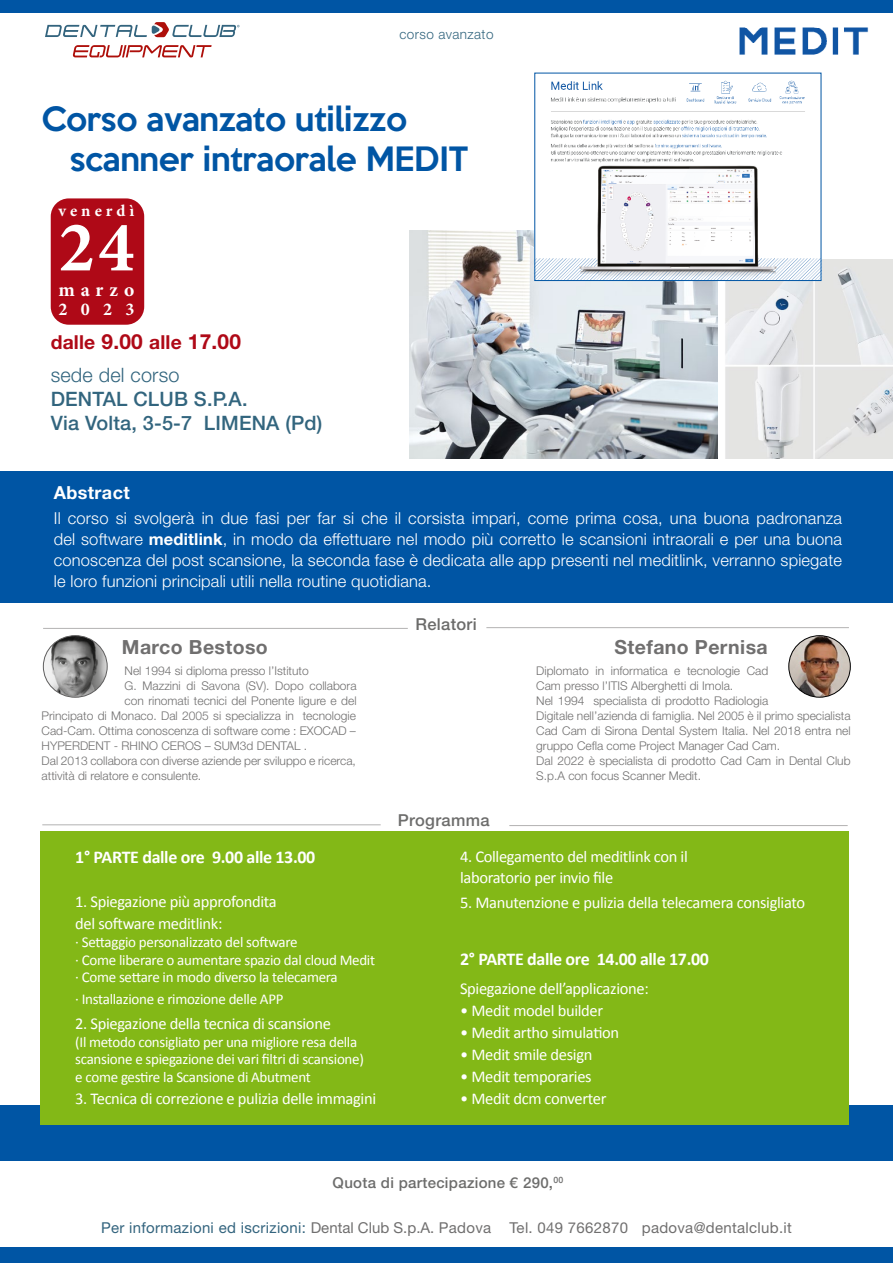
<style>
.page{position:relative;width:893px;height:1263px;background:#fff}
.page>*{position:absolute;margin:0;border:0;box-sizing:border-box;transform-origin:0 0}
.t1{font:700 72px "Minion Pro";color:#fff}
.t2{font:500 30.75px/39.8px "Keep Calm";letter-spacing:-.01em;color:#0055a4}
.t3{font:500 19.8px/24px "Helvetica Neue LT Std";letter-spacing:.01em;color:#32657e}
.t4{font:300 19.8px "Helvetica Neue LT Std";letter-spacing:.01em;color:#32657e}
.t5{font:700 19.5px "Helvetica Neue LT Std";letter-spacing:.02em;color:#706f6f}
.t6{font:700 19.5px "Minion Pro";letter-spacing:.3em;color:#fff}
.t7{font:700 19.35px "Helvetica Neue LT Std";letter-spacing:.01em;color:#af0917}
.t8{font:700 18px "Calibri";letter-spacing:-.02em;color:#fff}
.t9{font:700 18px "Helvetica Neue LT Std";letter-spacing:.02em;color:#fff}
.t10{font:700 18px "Minion Pro";color:#fff}
.t11{font:16.5px/22px "Calibri";letter-spacing:-.02em;color:#fff}
.t12{font:300 16.5px/21px "Helvetica Neue LT Std";letter-spacing:.01em;color:#fff;text-align:justify}
.t13{font:500 16.5px "Helvetica Neue LT Std";letter-spacing:.02em;color:#6d6d6c}
.t14{font:500 16.5px "Helvetica Neue LT Std";letter-spacing:.02em;color:#6b6b6a}
.t15{font:700 16.5px "Minion Pro";letter-spacing:.24em;color:#fff}
.t16{font:15px/17.5px "Calibri";letter-spacing:-.02em;color:#fff}
.t17{font:15px "Helvetica Neue";letter-spacing:.02em;color:#706f6f}
.t18{font:500 15px "Helvetica Neue LT Std";letter-spacing:.02em;color:#6d6d6c}
.t19{font:300 13.5px "Helvetica Neue LT Std";letter-spacing:.03em;color:#32657e}
.t20{font:300 12px/15px "Helvetica Neue LT Std";color:#706f6f}
.s1{font-size:20.85px}
.s2{font-weight:700}
.s3{font-family:"Helvetica Neue LT Std";color:#33647e}
</style>
<div class="page">
<img style="left:410px;top:231px;width:308px;height:227px">
<div style="left:0;top:471px;width:893px;height:132px;background:#0055a4"></div>
<div style="left:0;top:0;width:893px;height:13px;background:#0055a4"></div>
<div style="left:0;top:1105px;width:893px;height:55px;background:#0055a4"></div>
<div style="left:0;top:1248px;width:893px;height:15px;background:#0055a4"></div>
<img style="left:724px;top:259px;width:169px;height:199px">
<svg style="left:45px;top:22px;width:195px;height:15px"></svg>
<svg style="left:73px;top:45px;width:139px;height:12px"></svg>
<div style="left:40px;top:831px;width:809px;height:294px;background:#83b817"></div>
<hr style="left:42px;top:824px;width:339px;height:1px;background:#b3b2b2">
<hr style="left:509px;top:825px;width:339px;height:1px;background:#b3b2b2">
<div style="left:51px;top:198px;width:93px;height:127px;background:#af0917;border-radius:18px"></div>
<img style="left:739px;top:27px;width:130px;height:28px">
<img style="left:537px;top:80px;width:282px;height:199px">
<hr style="left:43px;top:628px;width:365px;height:1px;background:#b3b2b2">
<hr style="left:486px;top:627px;width:363px;height:1px;background:#b3b2b2">
<img style="left:43px;top:636px;width:64px;height:61px">
<div style="left:43px;top:635px;width:64px;height:62px;border:1px solid #5f5e5e;border-radius:50%"></div>
<img style="left:789px;top:636px;width:61px;height:61px;border-radius:31px">
<div style="left:788px;top:635px;width:63px;height:62px;border:1px solid #000;border-radius:50%"></div>
<p class="t19" style="left:399px;top:26px;width:96px">corso avanzato</p>
<h2 class="t2" style="left:70px;top:96px;width:400px;text-indent:-28px">Corso avanzato utilizzo scanner intraorale MEDIT</h2>
<h3 class="t15" style="left:58px;top:199px;width:77px">venerdì</h3>
<h1 class="t1" style="left:58px;top:197px;width:77px">24</h1>
<h3 class="t6" style="left:58px;top:276px;width:77px">marzo</h3>
<h3 class="t10" style="left:58px;top:297px;width:77px">2023</h3>
<h3 class="t7" style="left:51px;top:330px;width:192px">dalle <span class="s1">9.00</span> alle <span class="s1">17.00</span></h3>
<h3 class="t4" style="left:51px;top:363px;width:130px">sede del corso</h3>
<h3 class="t3" style="left:51px;top:387px;width:273px">DENTAL CLUB S.P.A.<br>Via Volta, 3-5-7 LIMENA (Pd)</h3>
<h3 class="t9" style="left:54px;top:481px;width:77px">Abstract</h3>
<p class="t12" style="left:54px;top:507px;width:790px">Il corso si svolgerà in due fasi per far si che il corsista impari, come prima cosa, una buona padronanza del software <span class="s2">meditlink</span>, in modo da effettuare nel modo più corretto le scansioni intraorali e per una buona conoscenza del post scansione, la seconda fase è dedicata alle app presenti nel meditlink, verranno spiegate le loro funzioni principali utili nella routine quotidiana.</p>
<h3 class="t14" style="left:415px;top:614px;width:63px">Relatori</h3>
<h3 class="t5" style="left:122px;top:635px;width:147px">Marco Bestoso</h3>
<h3 class="t5" style="left:615px;top:635px;width:155px">Stefano Pernisa</h3>
<p class="t20" style="left:125px;top:663px;width:186px">Nel 1994 si diploma presso l’Istituto</p>
<p class="t20" style="left:125px;top:678px;width:233px">G. Mazzini di Savona (SV). Dopo collabora</p>
<p class="t20" style="left:125px;top:693px;width:233px">con rinomati tecnici del Ponente ligure e del</p>
<p class="t20" style="left:42px;top:708px;width:316px">Principato di Monaco. Dal 2005 si specializza in tecnologie</p>
<p class="t20" style="left:42px;top:723px;width:316px">Cad-Cam. Ottima conoscenza di software come : EXOCAD –</p>
<p class="t20" style="left:42px;top:738px;width:267px">HYPERDENT - RHINO CEROS – SUM3d DENTAL .</p>
<p class="t20" style="left:42px;top:753px;width:316px">Dal 2013 collabora con diverse aziende per sviluppo e ricerca,</p>
<p class="t20" style="left:42px;top:768px;width:161px">attività di relatore e consulente.</p>
<p class="t20" style="left:536px;top:663px;width:316px">Diplomato in informatica e tecnologie Cad<br>Cam presso l’ITIS Alberghetti di Imola.<br>Nel 1994 specialista di prodotto Radiologia<br>Digitale nell’azienda di famiglia. Nel 2005 è il primo specialista Cad Cam di Sirona Dental System Italia. Nel 2018 entra nel gruppo Cefla come Project Manager Cad Cam.<br>Dal 2022 è specialista di prodotto Cad Cam in Dental Club S.p.A con focus Scanner Medit.</p>
<h3 class="t8" style="left:75px;top:846px;width:242px">1° PARTE dalle ore 9.00 alle 13.00</h3>
<h3 class="t11" style="left:75px;top:890px;width:203px">1. Spiegazione più approfondita del software meditlink:</h3>
<p class="t16" style="left:75px;top:932px;width:301px">· Settaggio personalizzato del software<br>· Come liberare o aumentare spazio dal cloud Medit · Come settare in modo diverso la telecamera</p>
<p class="t16" style="left:75px;top:990px;width:210px">· Installazione e rimozione delle APP</p>
<h3 class="t11" style="left:75px;top:1012px;width:257px">2. Spiegazione della tecnica di scansione</h3>
<p class="t16" style="left:75px;top:1032px;width:290px">(Il metodo consigliato per una migliore resa della scansione e spiegazione dei vari filtri di scansione) e come gestire la Scansione di Abutment</p>
<h3 class="t11" style="left:75px;top:1087px;width:302px">3. Tecnica di correzione e pulizia delle immagini</h3>
<h3 class="t13" style="left:398px;top:810px;width:93px">Programma</h3>
<h3 class="t11" style="left:460px;top:845px;width:229px;line-height:20.5px">4. Collegamento del meditlink con il laboratorio per invio file</h3>
<h3 class="t11" style="left:460px;top:890px;width:347px">5. Manutenzione e pulizia della telecamera consigliato</h3>
<h3 class="t8" style="left:460px;top:948px;width:250px">2° PARTE dalle ore 14.00 alle 17.00</h3>
<h3 class="t11" style="left:460px;top:977px;width:190px">Spiegazione dell’applicazione:</h3>
<h3 class="t11" style="left:460px;top:999px;width:145px">• Medit model builder</h3>
<h3 class="t11" style="left:460px;top:1021px;width:161px">• Medit artho simulation</h3>
<h3 class="t11" style="left:460px;top:1043px;width:134px">• Medit smile design</h3>
<h3 class="t11" style="left:460px;top:1065px;width:133px">• Medit temporaries</h3>
<h3 class="t11" style="left:460px;top:1087px;width:148px">• Medit dcm converter</h3>
<p class="t18" style="left:333px;top:1174px;width:232px">Quota di partecipazione € 290,<sup>00</sup></p>
<p class="t17" style="left:101px;top:1219px;width:692px"><span class="s3">Per informazioni ed iscrizioni:</span> Dental Club S.p.A. Padova Tel. 049 7662870 padova@dentalclub.it</p>
</div>
